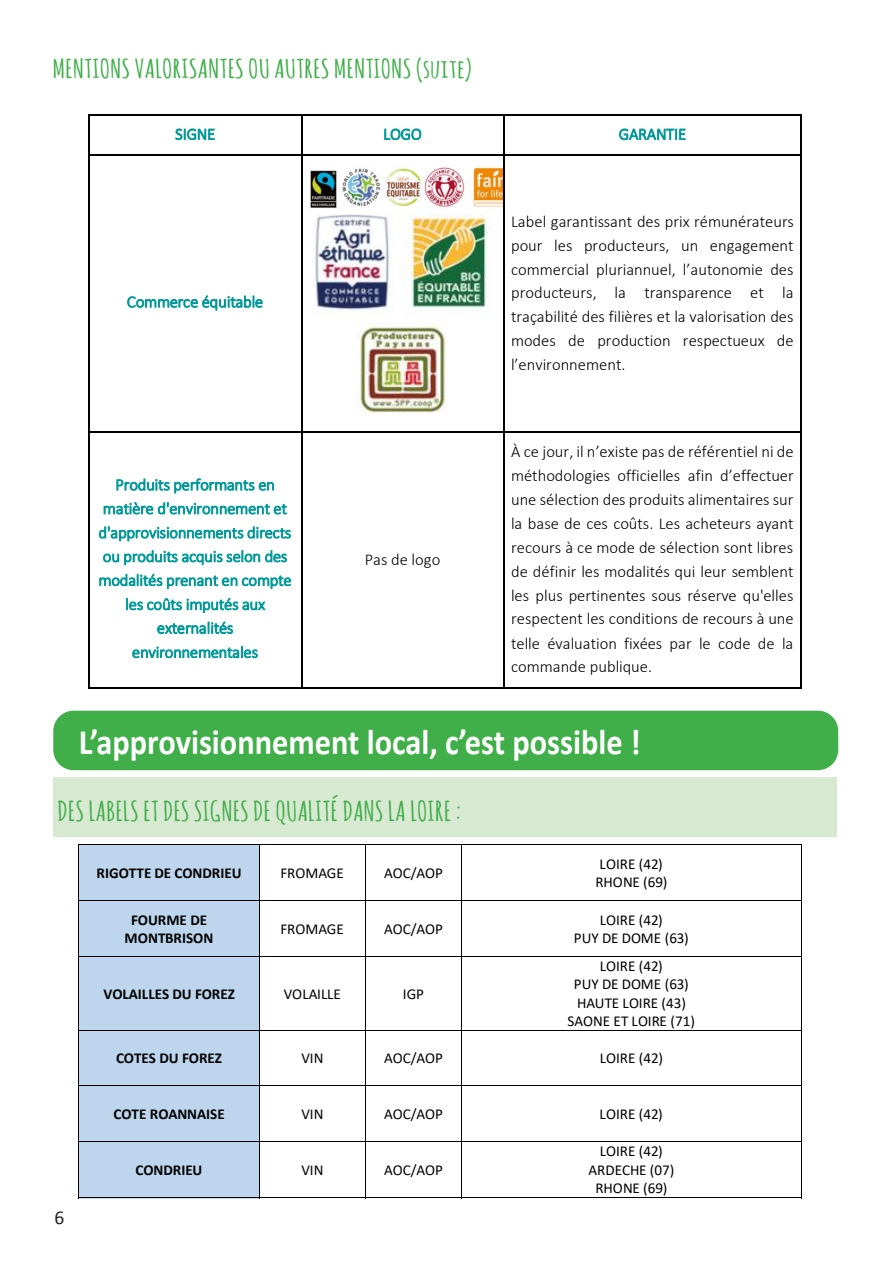
<style>
.page{position:relative;width:893px;height:1263px;background:#fff}
.page>*{position:absolute;margin:0;border:0;box-sizing:border-box;transform-origin:0 0}
.t1{font:700 36px "Calibri";color:#fff;scale:.9 1}
.t2{font:700 27px "Amatic SC";color:#40ae49;scale:1.13 1}
.t3{font:700 25.5px "Amatic SC";color:#3fae49;scale:1.2 1}
.t4{font:19.5px "Calibri";color:#231f20}
.t5{font:300 16.5px/23.9px "Calibri";color:#000;text-align:justify}
.t6{font:300 16.5px/23.9px "Calibri";letter-spacing:-.01em;color:#099;text-align:center}
.t7{font:15.15px/18.3px "Calibri";color:#000;text-align:center}
.t8{font:700 15.15px/18.3px "Calibri";letter-spacing:-.005em;color:#000;text-align:center}
</style>
<div class="page">
<div style="left:53px;top:711px;width:785px;height:59px;background:#40ae49;border-radius:20px"></div>
<div style="left:53px;top:778px;width:784px;height:59px;background:#d8e9d2"></div>
<div style="left:79px;top:845px;width:180px;height:55px;background:#bdd6ee"></div>
<hr style="left:79px;top:845px;width:180px;height:1px;background:#000">
<hr style="left:260px;top:845px;width:105px;height:1px;background:#000">
<hr style="left:366px;top:845px;width:95px;height:1px;background:#000">
<hr style="left:461px;top:845px;width:340px;height:1px;background:#000">
<hr style="left:78px;top:845px;width:1px;height:55px;background:#000">
<hr style="left:259px;top:845px;width:1px;height:55px;background:#000">
<hr style="left:365px;top:845px;width:1px;height:55px;background:#000">
<hr style="left:461px;top:845px;width:1px;height:55px;background:#000">
<hr style="left:801px;top:845px;width:1px;height:55px;background:#000">
<div style="left:79px;top:901px;width:180px;height:55px;background:#bdd6ee"></div>
<hr style="left:79px;top:900px;width:180px;height:1px;background:#000">
<hr style="left:260px;top:900px;width:105px;height:1px;background:#000">
<hr style="left:366px;top:900px;width:95px;height:1px;background:#000">
<hr style="left:461px;top:900px;width:340px;height:1px;background:#000">
<hr style="left:78px;top:901px;width:1px;height:55px;background:#000">
<hr style="left:259px;top:901px;width:1px;height:55px;background:#000">
<hr style="left:365px;top:901px;width:1px;height:55px;background:#000">
<hr style="left:461px;top:901px;width:1px;height:55px;background:#000">
<hr style="left:801px;top:901px;width:1px;height:55px;background:#000">
<div style="left:79px;top:956px;width:180px;height:74px;background:#bdd6ee"></div>
<hr style="left:79px;top:956px;width:180px;height:1px;background:#000">
<hr style="left:260px;top:956px;width:105px;height:1px;background:#000">
<hr style="left:366px;top:956px;width:95px;height:1px;background:#000">
<hr style="left:461px;top:956px;width:340px;height:1px;background:#000">
<hr style="left:78px;top:956px;width:1px;height:74px;background:#000">
<hr style="left:259px;top:956px;width:1px;height:74px;background:#000">
<hr style="left:365px;top:956px;width:1px;height:74px;background:#000">
<hr style="left:461px;top:956px;width:1px;height:74px;background:#000">
<hr style="left:801px;top:956px;width:1px;height:74px;background:#000">
<div style="left:79px;top:1031px;width:180px;height:54px;background:#bdd6ee"></div>
<hr style="left:79px;top:1030px;width:180px;height:1px;background:#000">
<hr style="left:260px;top:1030px;width:105px;height:1px;background:#000">
<hr style="left:366px;top:1030px;width:95px;height:1px;background:#000">
<hr style="left:461px;top:1030px;width:340px;height:1px;background:#000">
<hr style="left:78px;top:1031px;width:1px;height:54px;background:#000">
<hr style="left:259px;top:1031px;width:1px;height:54px;background:#000">
<hr style="left:365px;top:1031px;width:1px;height:54px;background:#000">
<hr style="left:461px;top:1031px;width:1px;height:54px;background:#000">
<hr style="left:801px;top:1031px;width:1px;height:54px;background:#000">
<div style="left:79px;top:1086px;width:180px;height:55px;background:#bdd6ee"></div>
<hr style="left:79px;top:1085px;width:180px;height:1px;background:#000">
<hr style="left:260px;top:1085px;width:105px;height:1px;background:#000">
<hr style="left:366px;top:1085px;width:95px;height:1px;background:#000">
<hr style="left:461px;top:1085px;width:340px;height:1px;background:#000">
<hr style="left:78px;top:1086px;width:1px;height:55px;background:#000">
<hr style="left:259px;top:1086px;width:1px;height:55px;background:#000">
<hr style="left:365px;top:1086px;width:1px;height:55px;background:#000">
<hr style="left:461px;top:1086px;width:1px;height:55px;background:#000">
<hr style="left:801px;top:1086px;width:1px;height:55px;background:#000">
<div style="left:79px;top:1142px;width:180px;height:55px;background:#bdd6ee"></div>
<hr style="left:79px;top:1141px;width:180px;height:1px;background:#000">
<hr style="left:260px;top:1141px;width:105px;height:1px;background:#000">
<hr style="left:366px;top:1141px;width:95px;height:1px;background:#000">
<hr style="left:461px;top:1141px;width:340px;height:1px;background:#000">
<hr style="left:78px;top:1142px;width:1px;height:55px;background:#000">
<hr style="left:259px;top:1142px;width:1px;height:55px;background:#000">
<hr style="left:365px;top:1142px;width:1px;height:55px;background:#000">
<hr style="left:461px;top:1142px;width:1px;height:55px;background:#000">
<hr style="left:801px;top:1142px;width:1px;height:55px;background:#000">
<hr style="left:79px;top:1197px;width:180px;height:2px;background:#bdd6ee">
<hr style="left:79px;top:1197px;width:180px;height:1px;background:#000">
<hr style="left:260px;top:1197px;width:105px;height:1px;background:#000">
<hr style="left:366px;top:1197px;width:95px;height:1px;background:#000">
<hr style="left:461px;top:1197px;width:340px;height:1px;background:#000">
<hr style="left:89px;top:114px;width:212px;height:1px;background:#000">
<hr style="left:302px;top:114px;width:201px;height:1px;background:#000">
<hr style="left:504px;top:114px;width:296px;height:1px;background:#000">
<svg style="left:800px;top:114px;width:2px;height:9px"></svg>
<hr style="left:88px;top:123px;width:1px;height:31px;background:#000">
<hr style="left:301px;top:123px;width:1px;height:31px;background:#000">
<hr style="left:503px;top:123px;width:1px;height:31px;background:#000">
<hr style="left:800px;top:123px;width:2px;height:31px;background:#000">
<hr style="left:89px;top:154px;width:212px;height:2px;background:#000">
<hr style="left:302px;top:154px;width:201px;height:2px;background:#000">
<hr style="left:504px;top:154px;width:296px;height:2px;background:#000">
<svg style="left:800px;top:154px;width:2px;height:9px"></svg>
<hr style="left:88px;top:163px;width:1px;height:269px;background:#000">
<hr style="left:301px;top:163px;width:1px;height:269px;background:#000">
<hr style="left:503px;top:163px;width:1px;height:269px;background:#000">
<hr style="left:800px;top:163px;width:2px;height:269px;background:#000">
<hr style="left:89px;top:432px;width:212px;height:1px;background:#000">
<hr style="left:302px;top:432px;width:201px;height:1px;background:#000">
<hr style="left:504px;top:432px;width:296px;height:1px;background:#000">
<svg style="left:800px;top:432px;width:2px;height:8px"></svg>
<hr style="left:88px;top:440px;width:1px;height:247px;background:#000">
<hr style="left:89px;top:687px;width:212px;height:1px;background:#000">
<hr style="left:301px;top:440px;width:1px;height:247px;background:#000">
<hr style="left:302px;top:687px;width:201px;height:1px;background:#000">
<hr style="left:503px;top:440px;width:1px;height:247px;background:#000">
<hr style="left:504px;top:687px;width:296px;height:1px;background:#000">
<hr style="left:800px;top:440px;width:2px;height:247px;background:#000">
<img style="left:309px;top:163px;width:194px;height:48px">
<img style="left:313px;top:214px;width:178px;height:96px">
<img style="left:356px;top:322px;width:91px;height:91px">
<p class="t3" style="left:53px;top:51px;width:351px">MENTIONS VALORISANTES OU AUTRES MENTIONS (suite)</p>
<p class="t6" style="left:175px;top:122px;width:42px">SIGNE</p>
<p class="t6" style="left:383px;top:122px;width:40px">LOGO</p>
<p class="t6" style="left:619px;top:122px;width:69px">GARANTIE</p>
<p class="t6" style="left:127px;top:290px;width:138px">Commerce équitable</p>
<p class="t6" style="left:98px;top:473px;width:195px">Produits performants en matière d'environnement et d'approvisionnements directs ou produits acquis selon des modalités prenant en compte les coûts imputés aux externalités environnementales</p>
<p class="t5" style="left:365px;top:547px;width:77px">Pas de logo</p>
<p class="t5" style="left:511px;top:209px;width:284px">Label garantissant des prix rémunérateurs pour les producteurs, un engagement commercial pluriannuel, l’autonomie des producteurs, la transparence et la traçabilité des filières et la valorisation des modes de production respectueux de l’environnement.</p>
<p class="t5" style="left:511px;top:439px;width:284px">Àce jour, il n’existe pas de référentiel ni de méthodologies officielles afin d’effectuer une sélection des produits alimentaires sur la base de ces coûts. Les acheteurs ayant recours à ce mode de sélection sont libres de définir les modalités qui leur semblent les plus pertinentes sous réserve qu'elles respectent les conditions de recours à une telle évaluation fixées par le code de la commande publique.</p>
<p class="t1" style="left:79px;top:719px;width:626px">L’approvisionnement local, c’est possible !</p>
<p class="t2" style="left:58px;top:792px;width:359px">DES LABELS ET DES SIGNES DE QUALITÉ DANS LA LOIRE :</p>
<p class="t8" style="left:97px;top:864px;width:146px">RIGOTTE DE CONDRIEU</p>
<p class="t7" style="left:280px;top:863px;width:65px">FROMAGE</p>
<p class="t7" style="left:384px;top:863px;width:60px">AOC/AOP</p>
<p class="t7" style="left:595px;top:855px;width:74px;text-align:left">LOIRE (42)<br>RHONE (69)</p>
<p class="t8" style="left:125px;top:910px;width:90px">FOURME DE<br>MONTBRISON</p>
<p class="t7" style="left:280px;top:919px;width:65px">FROMAGE</p>
<p class="t7" style="left:384px;top:919px;width:60px">AOC/AOP</p>
<p class="t7" style="left:574px;top:910px;width:116px">LOIRE (42)<br>PUY DE DOME (63)</p>
<p class="t8" style="left:103px;top:984px;width:133px">VOLAILLES DU FOREZ</p>
<p class="t7" style="left:284px;top:984px;width:59px">VOLAILLE</p>
<p class="t7" style="left:403px;top:984px;width:23px">IGP</p>
<p class="t7" style="left:568px;top:956px;width:129px">LOIRE (42)<br>PUY DE DOME (63)<br>HAUTE LOIRE (43)<br>SAONE ET LOIRE (71)</p>
<p class="t8" style="left:116px;top:1049px;width:108px">COTES DU FOREZ</p>
<p class="t7" style="left:301px;top:1049px;width:24px">VIN</p>
<p class="t7" style="left:384px;top:1049px;width:60px">AOC/AOP</p>
<p class="t7" style="left:600px;top:1049px;width:65px">LOIRE (42)</p>
<p class="t8" style="left:113px;top:1104px;width:113px">COTE ROANNAISE</p>
<p class="t7" style="left:301px;top:1104px;width:24px">VIN</p>
<p class="t7" style="left:384px;top:1104px;width:60px">AOC/AOP</p>
<p class="t7" style="left:600px;top:1104px;width:65px">LOIRE (42)</p>
<p class="t4" style="left:54px;top:1205px;width:11px">6</p>
<p class="t8" style="left:135px;top:1160px;width:69px">CONDRIEU</p>
<p class="t7" style="left:301px;top:1160px;width:24px">VIN</p>
<p class="t7" style="left:384px;top:1160px;width:60px">AOC/AOP</p>
<p class="t7" style="left:588px;top:1142px;width:87px">LOIRE (42)<br>ARDECHE (07)<br>RHONE (69)</p>
</div>
